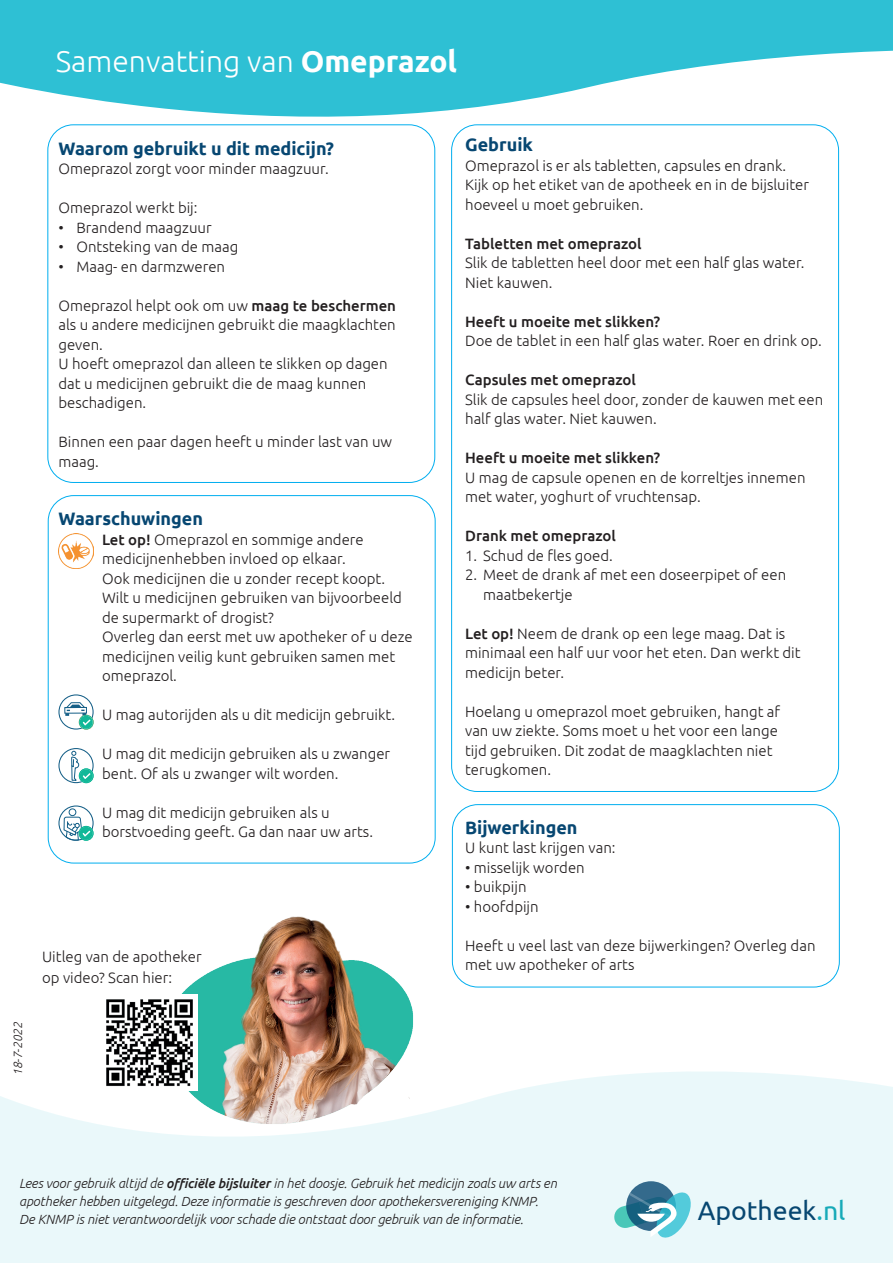
<style>
.page{position:relative;width:893px;height:1263px;background:#fff}
.page>*{position:absolute;margin:0;border:0;box-sizing:border-box;transform-origin:0 0}
.t1{font:300 30px "Ubuntu";color:#fff}
.t2{font:26.7px "Ubuntu";color:#074771}
.t3{font:700 18px "Ubuntu";color:#074772}
.t4{font:300 15px/19.5px "Ubuntu";color:#231f20}
.t5{font:500 15px "Ubuntu";color:#231f20}
.t6{font:italic 300 13.35px/18px "Ubuntu";letter-spacing:-.005em;color:#231f20}
.t7{font:italic 300 12px "Ubuntu";color:#231f20}
.s1{font-weight:700}
.s2{font-weight:500}
.s3{color:#17aab8}
</style>
<div class="page">
<svg style="left:0;top:1071px;width:893px;height:192px;background:#ebf8fa"></svg>
<svg style="left:0;top:0;width:893px;height:165px;fill:#2ec0d4"></svg>
<svg style="left:626px;top:1181px;width:50px;height:50px"></svg>
<svg style="left:614px;top:1192px;width:77px;height:45px;background:#81becb"></svg>
<div style="left:452px;top:804px;width:387px;height:183px;border:1px solid #00aeef;border-radius:26px"></div>
<div style="left:452px;top:125px;width:387px;height:666px;background:#fff;border-radius:26px"></div>
<div style="left:48px;top:125px;width:387px;height:357px;background:#fff;border-radius:26px"></div>
<img style="left:58px;top:533px;width:36px;height:36px">
<svg style="left:58px;top:694px;width:36px;height:35px"></svg>
<svg style="left:58px;top:748px;width:36px;height:35px"></svg>
<svg style="left:58px;top:805px;width:36px;height:36px"></svg>
<img style="left:149px;top:916px;width:270px;height:216px">
<img style="left:102px;top:994px;width:96px;height:96px">
<h1 class="t1" style="left:56px;top:43px;width:403px">Samenvatting van <span class="s1">Omeprazol</span></h1>
<p class="t3" style="left:58px;top:137px;width:277px">Waarom gebruikt u dit medicijn?</p>
<p class="t4" style="left:58px;top:159px;width:272px">Omeprazol zorgt voor minder maagzuur.</p>
<p class="t4" style="left:58px;top:198px;width:141px">Omeprazol werkt bij:</p>
<p class="t4" style="left:58px;top:217px;width:155px">• Brandend maagzuur</p>
<p class="t4" style="left:58px;top:237px;width:181px">• Ontsteking van de maag</p>
<p class="t4" style="left:58px;top:256px;width:168px">• Maag- en darmzweren</p>
<p class="t4" style="left:58px;top:295px;width:339px">Omeprazol helpt ook om uw <span class="s2">maag te beschermen </span>als u andere medicijnen gebruikt die maagklachten geven.<br>U hoeft omeprazol dan alleen te slikken op dagen dat u medicijnen gebruikt die de maag kunnen beschadigen.</p>
<p class="t4" style="left:58px;top:432px;width:335px">Binnen een paar dagen heeft u minder last van uw maag.</p>
<p class="t3" style="left:58px;top:508px;width:146px">Waarschuwingen</p>
<p class="t4" style="left:102px;top:529px;width:312px"><span class="s2">Let op!</span> Omeprazol en sommige andere medicijnenhebben invloed op elkaar.<br>Ook medicijnen die u zonder recept koopt.<br>Wilt u medicijnen gebruiken van bijvoorbeeld de supermarkt of drogist?<br>Overleg dan eerst met uw apotheker of u deze medicijnen veilig kunt gebruiken samen met omeprazol.</p>
<p class="t4" style="left:102px;top:705px;width:295px">U mag autorijden als u dit medicijn gebruikt.</p>
<p class="t4" style="left:102px;top:744px;width:290px">U mag dit medicijn gebruiken als u zwanger bent. Of als u zwanger wilt worden.</p>
<p class="t4" style="left:102px;top:802px;width:272px">U mag dit medicijn gebruiken als u borstvoeding geeft. Ga dan naar uw arts.</p>
<p class="t7" style="left:11px;top:1076px;width:56px;rotate:-90deg">18-7-2022</p>
<p class="t4" style="left:42px;top:946px;width:161px;line-height:21px">Uitleg van de apotheker op video? Scan hier:</p>
<p class="t3" style="left:465px;top:134px;width:69px">Gebruik</p>
<p class="t4" style="left:465px;top:155px;width:345px">Omeprazol is er als tabletten, capsules en drank.<br>Kijk op het etiket van de apotheek en in de bijsluiter hoeveel u moet gebruiken.</p>
<p class="t5" style="left:465px;top:234px;width:178px">Tabletten met omeprazol</p>
<p class="t4" style="left:465px;top:253px;width:341px">Slik de tabletten heel door met een half glas water.<br>Niet kauwen.</p>
<p class="t5" style="left:465px;top:312px;width:197px">Heeft u moeite met slikken?</p>
<p class="t4" style="left:465px;top:331px;width:358px">Doe de tablet in een half glas water. Roer en drink op.</p>
<p class="t5" style="left:465px;top:371px;width:172px">Capsules met omeprazol</p>
<p class="t4" style="left:465px;top:389px;width:360px">Slik de capsules heel door, zonder de kauwen met een half glas water. Niet kauwen.</p>
<p class="t5" style="left:465px;top:449px;width:197px">Heeft u moeite met slikken?</p>
<p class="t4" style="left:465px;top:467px;width:342px">U mag de capsule openen en de korreltjes innemen met water, yoghurt of vruchtensap.</p>
<p class="t5" style="left:465px;top:527px;width:152px">Drank met omeprazol</p>
<p class="t4" style="left:465px;top:545px;width:149px">1. Schud de fles goed.</p>
<p class="t4" style="left:483px;top:565px;width:305px;text-indent:-18px">2. Meet de drank af met een doseerpipet of een maatbekertje</p>
<p class="t4" style="left:465px;top:623px;width:337px"><span class="s2">Let op!</span> Neem de drank op een lege maag. Dat is minimaal een half uur voor het eten. Dan werkt dit medicijn beter.</p>
<p class="t4" style="left:465px;top:701px;width:317px">Hoelang u omeprazol moet gebruiken, hangt af van uw ziekte. Soms moet u het voor een lange tijd gebruiken. Dit zodat de maagklachten niet terugkomen.</p>
<p class="t3" style="left:465px;top:817px;width:114px">Bijwerkingen</p>
<p class="t4" style="left:465px;top:838px;width:152px">U kunt last krijgen van:</p>
<p class="t4" style="left:465px;top:857px;width:121px">• misselijk worden</p>
<p class="t4" style="left:465px;top:877px;width:63px">• buikpijn</p>
<p class="t4" style="left:465px;top:896px;width:75px">• hoofdpijn</p>
<p class="t4" style="left:465px;top:935px;width:352px">Heeft u veel last van deze bijwerkingen? Overleg dan met uw apotheker of arts</p>
<p class="t6" style="left:19px;top:1174px;width:539px">Lees voor gebruik altijd de <span class="s2">officiële bijsluiter</span> in het doosje. Gebruik het medicijn zoals uw arts en apotheker hebben uitgelegd. Deze informatie is geschreven door apothekersvereniging KNMP.<br>De KNMP is niet verantwoordelijk voor schade die ontstaat door gebruik van de informatie.</p>
<h2 class="t2" style="left:698px;top:1194px;width:149px">Apotheek<span class="s3">.nl</span></h2>
</div>
